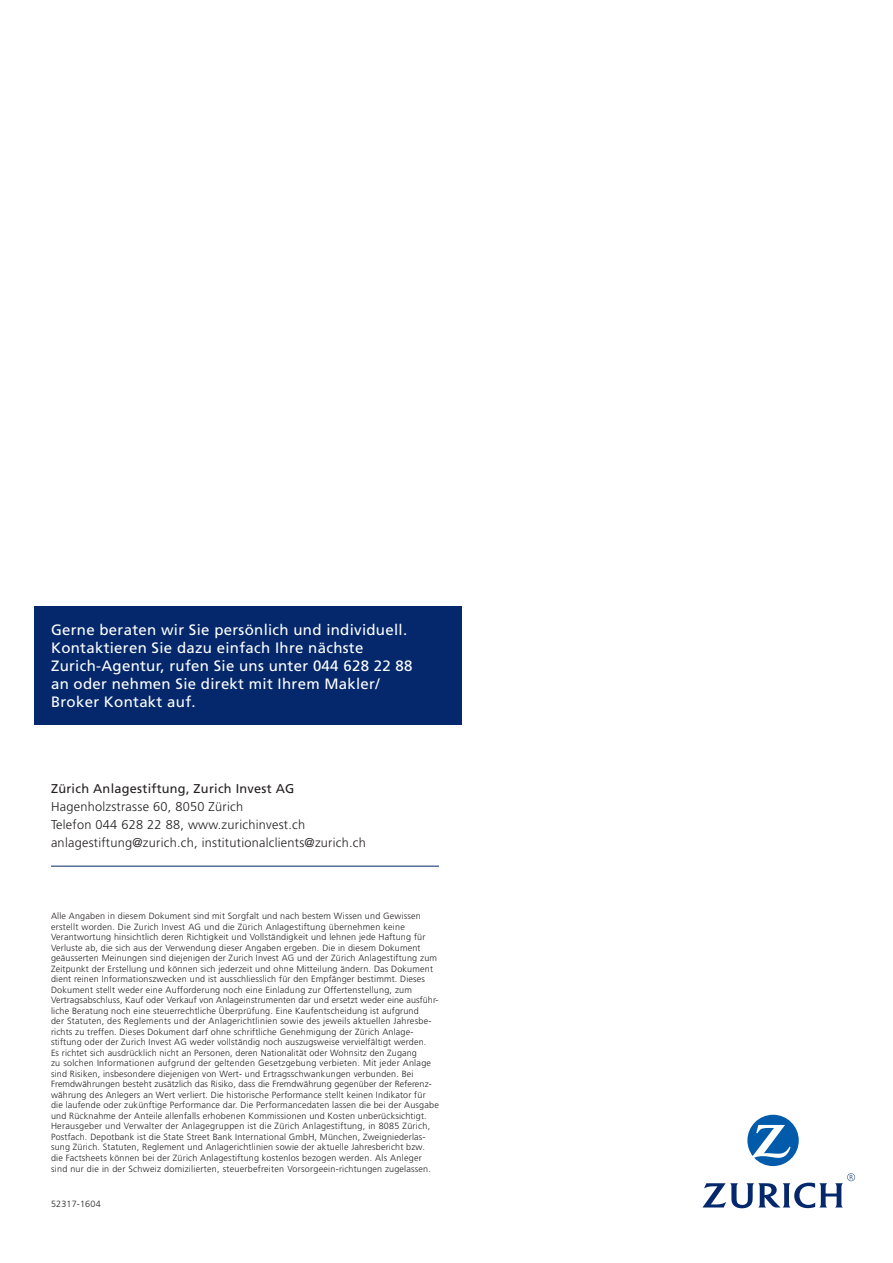
<style>
.page{position:relative;width:893px;height:1263px;background:#fff}
.page>*{position:absolute;margin:0;border:0;box-sizing:border-box;transform-origin:0 0}
.t1{font:15px/18px "Frutiger";letter-spacing:.02em;color:#fff}
.t2{font:300 12.75px/18px "Frutiger";letter-spacing:.02em;color:#231f20}
.t3{font:12.75px "Frutiger";letter-spacing:.02em;color:#231f20}
.t4{font:300 9px/10.5px "Frutiger";letter-spacing:.02em;color:#231f20}
</style>
<div class="page">
<div style="left:34px;top:606px;width:427px;height:118px;background:#04286b"></div>
<hr style="left:51px;top:866px;width:388px;height:1px;background:#04286b">
<svg style="left:747px;top:1115px;width:52px;height:51px"></svg>
<svg style="left:702px;top:1173px;width:153px;height:35px"></svg>
<h1 class="t1" style="left:51px;top:621px;width:363px">Gerne beraten wir Sie persönlich und individuell.<br>Kontaktieren Sie dazu einfach Ihre nächste Zurich-Agentur, rufen Sie uns unter 044 628 22 88 an oder nehmen Sie direkt mit Ihrem Makler/ Broker Kontakt auf.</h1>
<h2 class="t3" style="left:51px;top:781px;width:245px">Zürich Anlagestiftung, Zurich Invest AG</h2>
<h2 class="t2" style="left:51px;top:798px;width:316px">Hagenholzstrasse 60, 8050 Zürich<br>Telefon 044 628 22 88, www.zurichinvest.ch anlagestiftung@zurich.ch, institutionalclients@zurich.ch</h2>
<p class="t4" style="left:51px;top:911px;width:389px">Alle Angaben in diesem Dokument sind mit Sorgfalt und nach bestem Wissen und Gewissen erstellt worden. Die Zurich Invest AG und die Zürich Anlagestiftung übernehmen keine Verantwortung hinsichtlich deren Richtigkeit und Vollständigkeit und lehnen jede Haftung für Verluste ab, die sich aus der Verwendung dieser Angaben ergeben. Die in diesem Dokument geäusserten Meinungen sind diejenigen der Zurich Invest AG und der Zürich Anlagestiftung zum Zeitpunkt der Erstellung und können sich jederzeit und ohne Mitteilung ändern. Das Dokument dient reinen Informationszwecken und ist ausschliesslich für den Empfänger bestimmt. Dieses Dokument stellt weder eine Aufforderung noch eine Einladung zur Offertenstellung, zum Vertragsabschluss, Kauf oder Verkauf von Anlageinstrumenten dar und ersetzt weder eine ausführ&shy;liche Beratung noch eine steuerrechtliche Überprüfung. Eine Kaufentscheidung ist aufgrund<br>der Statuten, des Reglements und der Anlagerichtlinien sowie des jeweils aktuellen Jahresbe&shy;richts zu treffen. Dieses Dokument darf ohne schriftliche Genehmigung der Zürich Anlage&shy;stiftung oder der Zurich Invest AG weder vollständig noch auszugsweise vervielfältigt werden.<br>Es richtet sich ausdrücklich nicht an Personen, deren Nationalität oder Wohnsitz den Zugang<br>zu solchen Informationen aufgrund der geltenden Gesetzgebung verbieten. Mit jeder Anlage sind Risiken, insbesondere diejenigen von Wert- und Ertragsschwankungen verbunden. Bei Fremdwährungen besteht zusätzlich das Risiko, dass die Fremdwährung gegenüber der Referenz&shy;währung des Anlegers an Wert verliert. Die historische Performance stellt keinen Indikator für die laufende oder zukünftige Performance dar. Die Performancedaten lassen die bei der Ausgabe und Rücknahme der Anteile allenfalls erhobenen Kommissionen und Kosten unberücksichtigt.<br>Herausgeber und Verwalter der Anlagegruppen ist die Zürich Anlagestiftung, in 8085 Zürich, Postfach. Depotbank ist die State Street Bank International GmbH, München, Zweigniederlas&shy;sung Zürich. Statuten, Reglement und Anlagerichtlinien sowie der aktuelle Jahresbericht bzw. die Factsheets können bei der Zürich Anlagestiftung kostenlos bezogen werden. Als Anleger sind nur die in der Schweiz domizilierten, steuerbefreiten Vorsorgeein-richtungen zugelassen.</p>
<p class="t4" style="left:51px;top:1199px;width:51px">52317-1604</p>
</div>
